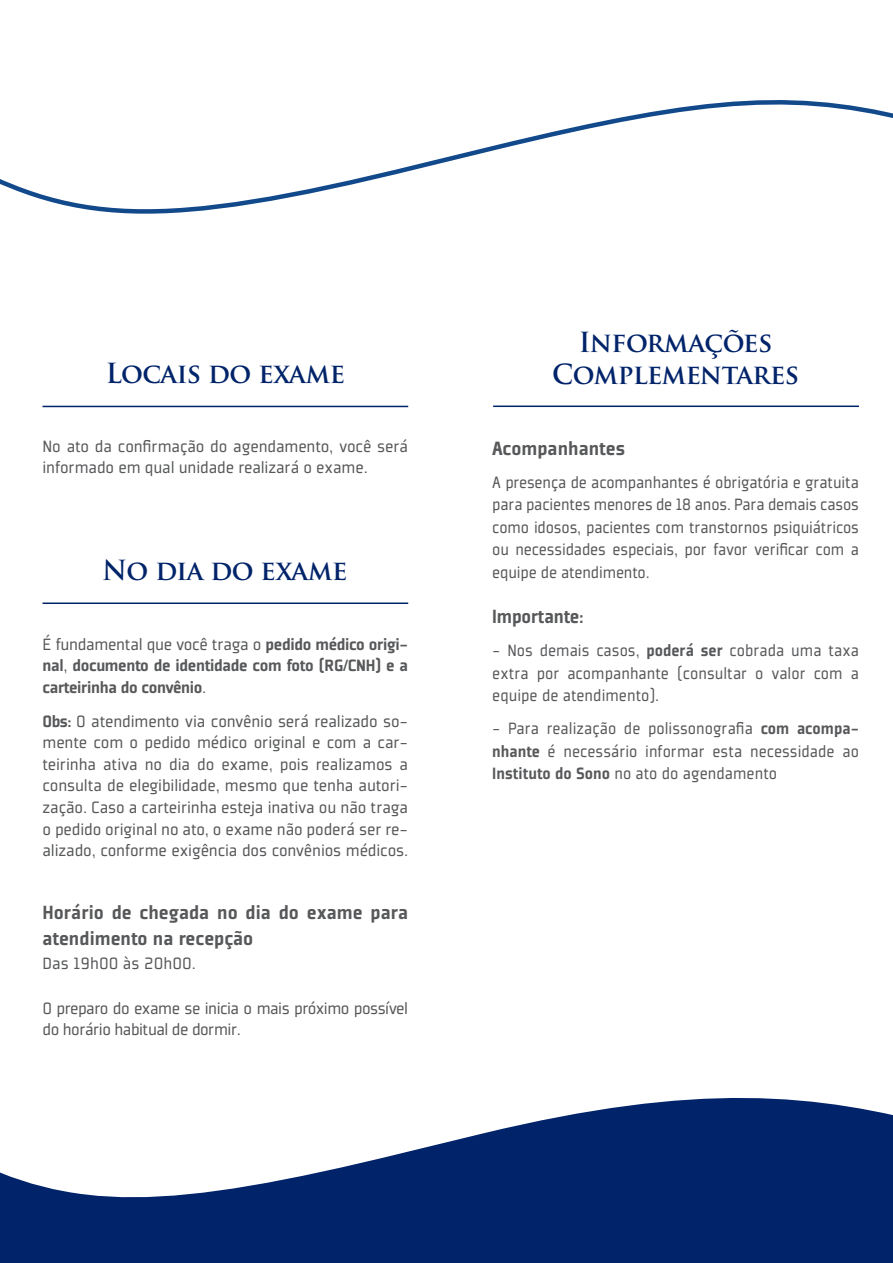
<style>
.page{position:relative;width:893px;height:1263px;background:#fff}
.page>*{position:absolute;margin:0;border:0;box-sizing:border-box;transform-origin:0 0}
.t1{font:700 27px/32.4px "Trajan Pro";letter-spacing:-.02em;color:#002369;text-align:center}
.texto{font:900 21px/25.2px "Plexes Pro";color:#57585a}
.texto-2{font:900 21px "Plexes Pro";color:#57585a;scale:.96 1}
.texto-3{font:18px/22.5px "Plexes Pro";letter-spacing:-.01em;color:#57585a;text-align:justify;scale:.96 1}
.texto-4{font:18px/21.6px "Plexes Pro";letter-spacing:-.01em;color:#57585a;text-align:justify}
.texto-5{font:900 18px/21.6px "Plexes Pro";letter-spacing:-.02em;color:#57585a;text-align:justify}
.texto-6{font:18px/21px "Plexes Pro";letter-spacing:-.03em;color:#57585a}
.s1{font-weight:400}
.s2{font-weight:900}
</style>
<div class="page">
<svg style="left:0;top:1098px;width:893px;height:165px;fill:#002369"></svg>
<svg style="left:0;top:100px;width:893px;height:114px"></svg>
<hr style="left:43px;top:602px;width:365px;height:2px;background:#002369">
<hr style="left:43px;top:406px;width:365px;height:1px;background:#002369">
<hr style="left:493px;top:405px;width:366px;height:2px;background:#002369">
<p class="t1" style="left:106px;top:357px;width:241px">Locais do exame</p>
<p class="texto-4" style="left:43px;top:435px;width:367px">No ato da confirmação do agendamento, você será informado em qual unidade realizará o exame.</p>
<p class="t1" style="left:102px;top:554px;width:246px">No dia do exame</p>
<p class="texto-5" style="left:43px;top:633px;width:367px"><span class="s1">É fundamental que você traga o</span> pedido médico origi&shy;nal<span class="s1">,</span> documento de identidade com foto (RG/CNH) e a carteirinha do convênio<span class="s1">.</span></p>
<p class="texto-4" style="left:43px;top:710px;width:367px"><span class="s2">Obs:</span> O atendimento via convênio será realizado so&shy;mente com o pedido médico original e com a car&shy;teirinha ativa no dia do exame, pois realizamos a consulta de elegibilidade, mesmo que tenha autori&shy;zação. Caso a carteirinha esteja inativa ou não traga o pedido original no ato, o exame não poderá ser re&shy;alizado, conforme exigência dos convênios médicos.</p>
<p class="texto" style="left:43px;top:900px;width:367px">Horário de chegada no dia do exame para atendimento na recepção</p>
<p class="texto-4" style="left:43px;top:952px;width:155px">Das 19h00 às 20h00.</p>
<p class="texto-6" style="left:43px;top:997px;width:367px">O preparo do exame se inicia o mais próximo possível do horário habitual de dormir.</p>
<p class="t1" style="left:552px;top:326px;width:249px">Informações<br>Complementares</p>
<p class="texto" style="left:492px;top:435px;width:134px">Acompanhantes</p>
<p class="texto-3" style="left:492px;top:471px;width:383px">A presença de acompanhantes é obrigatória e gratuita para pacientes menores de 18 anos. Para demais casos como idosos, pacientes com transtornos psiquiátricos ou necessidades especiais, por favor verificar com a equipe de atendimento.</p>
<p class="texto-2" style="left:492px;top:603px;width:97px">Importante:</p>
<p class="texto-3" style="left:492px;top:639px;width:383px">- Nos demais casos, <span class="s2">poderá ser</span> cobrada uma taxa extra por acompanhante (consultar o valor com a equipe de atendimento).</p>
<p class="texto-3" style="left:492px;top:717px;width:383px">- Para realização de polissonografia <span class="s2">com acompa&shy;nhante</span> é necessário informar esta necessidade ao <span class="s2">Instituto do Sono</span> no ato do agendamento</p>
</div>
